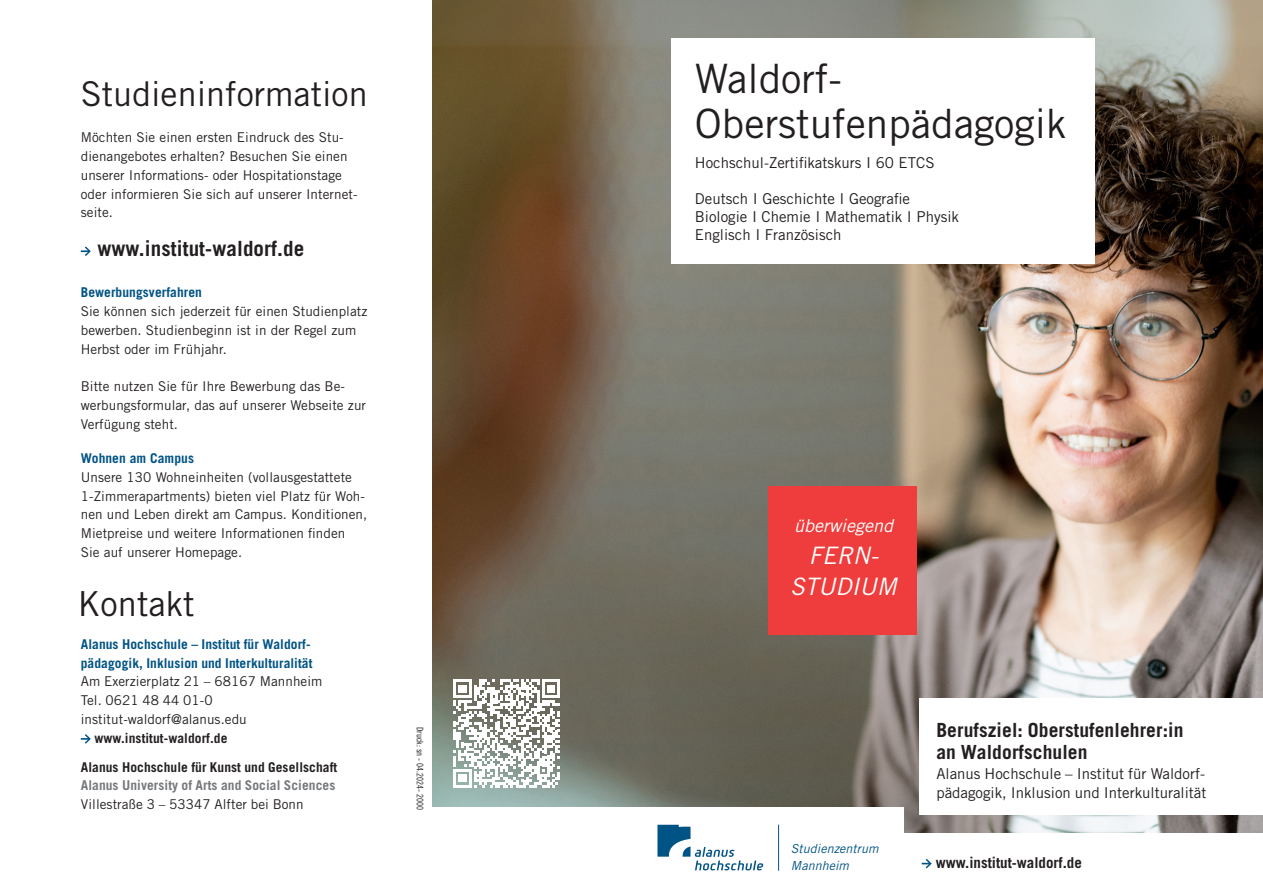
<style>
.page{position:relative;width:1263px;height:893px;background:#fff}
.page>*{position:absolute;margin:0;border:0;box-sizing:border-box;transform-origin:0 0}
.Subline_nach_H2{font:40.5px/45px "Trade Gothic LT Std";color:#231f20}
.H3_mit_halbem_Nachabstand{font:34.5px "Trade Gothic LT Std";color:#231f20}
.H3_Überschrift_im_Innenteil{font:34.2px "Trade Gothic LT Std";color:#231f20}
.Subline_nach_H2-2{font:italic 24px "Trade Gothic LT Std";color:#fff}
.H3_Überschrift_im_Innenteil-2{font:700 21px "Trade Gothic LT Std";letter-spacing:.005em;color:#231f20}
.Sublines_Blau_im_Fließtext{font:700 19.5px/22.5px "Trade Gothic LT Std";letter-spacing:.005em;color:#231f20}
.Subline_nach_H2-3{font:italic 18px "Trade Gothic LT Std";color:#fff}
.Subline_nach_H2-4{font:15px/18px "Trade Gothic LT Std";color:#231f20}
.Sublines_Blau_im_Fließtext-2{font:15px/19.5px "Trade Gothic LT Std";color:#231f20}
.Titel-Copy{font:700 15px "Trade Gothic LT Std";color:#231f20}
.H3_Überschrift_im_Innenteil-3{font:13.5px/18.8px "Trade Gothic LT Std";letter-spacing:.005em;color:#231f20}
.Fließtext_Innen{font:700 13.5px/18.8px "Trade Gothic LT Std";letter-spacing:.005em;color:#231f20}
.Sublines_Blau_im_Fließtext-3{font:700 13.5px/18.8px "Trade Gothic LT Std";letter-spacing:.005em;color:#005385}
.Fließtext_Innen-2{font:13.5px/19.5px "Trade Gothic LT Std";letter-spacing:.005em;color:#231f20;text-align:center}
.Sublines_Blau_im_Fließtext-4{font:13.5px "Trade Gothic LT Std";letter-spacing:.005em;color:#231f20}
.t1{font:italic 12.45px/17.4px "Trade Gothic LT Std";letter-spacing:.005em;color:#005385}
.Aufzählung{font:9px "Trade Gothic LT Std Cn 18";color:#231f20}
.s1{font-weight:700;color:#005385}
.s2{font-weight:700}
.s3{color:#76787b}
.s4{font-weight:400}
</style>
<div class="page">
<img style="left:432px;top:0;width:831px;height:833px">
<div style="left:410px;top:808px;width:494px;height:85px;background:#fff"></div>
<div style="left:671px;top:38px;width:424px;height:226px;background:#fff"></div>
<div style="left:919px;top:698px;width:344px;height:117px;background:#fff"></div>
<svg style="left:922px;top:859px;width:10px;height:9px"></svg>
<hr style="left:778px;top:825px;width:1px;height:46px;background:#005385">
<svg style="left:657px;top:825px;width:106px;height:45px"></svg>
<svg style="left:81px;top:246px;width:10px;height:10px"></svg>
<svg style="left:81px;top:734px;width:10px;height:10px"></svg>
<div style="left:768px;top:486px;width:149px;height:149px;background:#ee3d3c"></div>
<svg style="left:453px;top:680px;width:107px;height:107px"></svg>
<p class="H3_Überschrift_im_Innenteil" style="left:81px;top:73px;width:288px">Studieninformation</p>
<p class="H3_Überschrift_im_Innenteil-3" style="left:81px;top:128px;width:278px">Möchten Sie einen ersten Eindruck des Stu&shy;dienangebotes erhalten? Besuchen Sie einen unserer Informations- oder Hospitationstage oder informieren Sie sich auf unserer Internet&shy;seite.</p>
<p class="H3_Überschrift_im_Innenteil-2" style="left:97px;top:236px;width:208px">www.institut-waldorf.de</p>
<p class="H3_Überschrift_im_Innenteil-3" style="left:81px;top:283px;width:288px"><span class="s1">Bewerbungsverfahren<br></span>Sie können sich jederzeit für einen Studienplatz bewerben. Studienbeginn ist in der Regel zum Herbst oder im Frühjahr.</p>
<p class="H3_Überschrift_im_Innenteil-3" style="left:81px;top:377px;width:287px">Bitte nutzen Sie für Ihre Bewerbung das Be&shy;werbungsformular, das auf unserer Webseite zur<br>Verfügung steht.</p>
<p class="H3_Überschrift_im_Innenteil-3" style="left:81px;top:449px;width:288px"><span class="s1">Wohnen am Campus<br></span>Unsere 130 Wohneinheiten (vollausgestattete 1-Zimmerapartments) bieten viel Platz für Woh&shy;nen und Leben direkt am Campus. Konditionen, Mietpreise und weitere Informationen finden Sie auf unserer Homepage.</p>
<p class="H3_mit_halbem_Nachabstand" style="left:78px;top:583px;width:118px">Kontakt</p>
<p class="Sublines_Blau_im_Fließtext-3" style="left:81px;top:634px;width:233px">Alanus Hochschule – Institut für Waldorf&shy;pädagogik, Inklusion und Interkulturalität</p>
<p class="Sublines_Blau_im_Fließtext-4" style="left:81px;top:673px;width:243px">Am Exerzierplatz 21 – 68167 Mannheim</p>
<p class="Sublines_Blau_im_Fließtext-4" style="left:81px;top:692px;width:133px">Tel. 0621 48 44 01-0</p>
<p class="Fließtext_Innen-2" style="left:81px;top:709px;width:167px">institut-waldorf@alanus.edu <span class="s2">www.institut-waldorf.de</span></p>
<p class="Fließtext_Innen" style="left:81px;top:757px;width:258px">Alanus Hochschule für Kunst und Gesellschaft<br><span class="s3">Alanus University of Arts and Social Sciences<br></span><span class="s4">Villestraße 3 – 53347 Alfter bei Bonn</span></p>
<p class="Aufzählung" style="left:425px;top:726px;width:85px;rotate:90deg">Druck: sn - 04.2024- 2000</p>
<p class="Subline_nach_H2" style="left:695px;top:56px;width:373px">Waldorf-<br>Oberstufenpädagogik</p>
<p class="Subline_nach_H2-4" style="left:695px;top:154px;width:241px">Hochschul-Zertifikatskurs I 60 ETCS</p>
<p class="Subline_nach_H2-4" style="left:695px;top:190px;width:266px">Deutsch I Geschichte I Geografie<br>Biologie I Chemie I Mathematik I Physik</p>
<p class="Subline_nach_H2-4" style="left:695px;top:226px;width:148px">Englisch I Französisch</p>
<p class="Subline_nach_H2-3" style="left:794px;top:515px;width:101px">überwiegend</p>
<p class="Subline_nach_H2-2" style="left:809px;top:541px;width:71px">FERN-</p>
<p class="Subline_nach_H2-2" style="left:790px;top:572px;width:108px">STUDIUM</p>
<p class="t1" style="left:791px;top:840px;width:89px">Studienzentrum<br>Mannheim</p>
<p class="Sublines_Blau_im_Fließtext" style="left:936px;top:718px;width:249px">Berufsziel: Oberstufenlehrer:in an Waldorfschulen</p>
<p class="Sublines_Blau_im_Fließtext-2" style="left:936px;top:763px;width:272px">Alanus Hochschule – Institut für Waldorf&shy;pädagogik, Inklusion und Interkulturalität</p>
<p class="Titel-Copy" style="left:936px;top:853px;width:148px">www.institut-waldorf.de</p>
</div>
